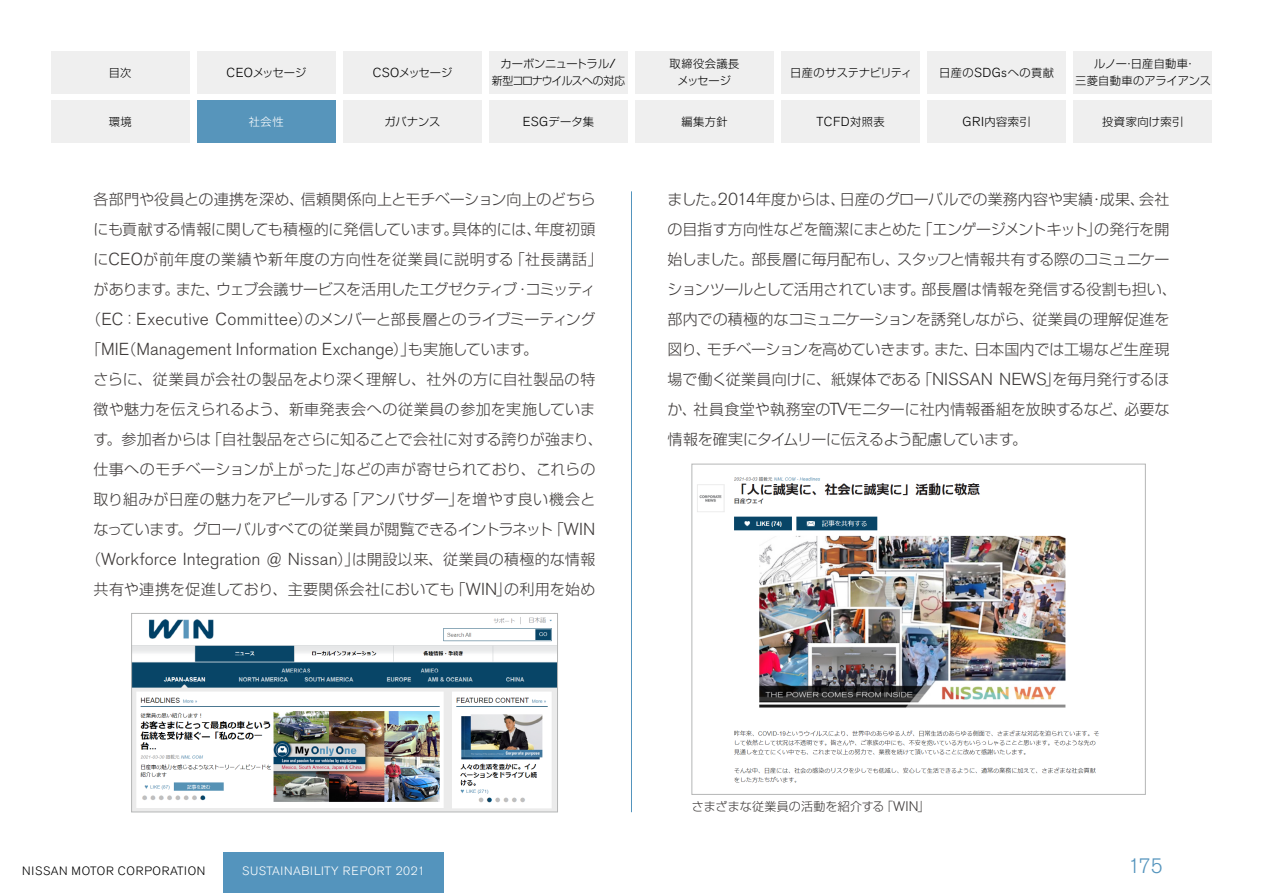
<style>
.page{position:relative;width:1263px;height:893px;background:#fff}
.page>*{position:absolute;margin:0;border:0;box-sizing:border-box;transform-origin:0 0}
.t1{font:300 20.7px "Nissan Pro";color:#5494bd}
.t2{font:300 17.25px "Nissan Pro";letter-spacing:.005em;color:#3e3a39}
.t3{font:300 17.25px "Nissan Pro";letter-spacing:.025em;color:#3e3a39}
.t4{font:300 15px/30px "Shin Go Pro";letter-spacing:-.005em;color:#3e3a39}
.t5{font:300 15px "Shin Go Pro";letter-spacing:.03em;color:#3e3a39}
.t6{font:300 15px "Shin Go Pro";letter-spacing:.015em;color:#3e3a39}
.t7{font:300 15px/30px "Shin Go Pro";letter-spacing:-.035em;color:#3e3a39}
.t8{font:300 15px "Shin Go Pro";letter-spacing:-.04em;color:#3e3a39}
.t9{font:300 15px "Shin Go Pro";letter-spacing:-.03em;color:#3e3a39}
.t10{font:300 15px "Shin Go Pro";letter-spacing:.02em;color:#3e3a39}
.t11{font:300 15px "Shin Go Pro";letter-spacing:.035em;color:#3e3a39}
.t12{font:300 13.8px "Nissan Pro";color:#3e3a39}
.t13{font:300 12.9px "Nissan Pro";color:#000}
.t14{font:300 12px "Nissan Pro";letter-spacing:.04em;color:#fff}
.t15{font:300 12px "Nissan Pro";letter-spacing:.06em;color:#000}
.t16{font:300 12px "Shin Go Pro";letter-spacing:.01em;color:#3e3a39}
.t17{font:300 11.25px "Shin Go Pro";letter-spacing:.01em;color:#000}
.t18{font:300 11.25px/16.5px "Shin Go Pro";letter-spacing:-.055em;color:#000}
.t19{font:300 11.25px/16.5px "Shin Go Pro";letter-spacing:.04em;color:#000;text-align:center}
.t20{font:300 11.25px "Shin Go Pro";color:#fff}
.s1{font-family:"Nissan Pro";font-size:12.9px}
.s2{font-family:"Nissan Pro";font-size:17.25px}
.s3{font-family:"Shin Go Pro";font-size:11.25px}
</style>
<div class="page">
<div style="left:223px;top:852px;width:220px;height:41px;background:#5494bd"></div>
<hr style="left:631px;top:191px;width:1px;height:621px;background:#5394bd">
<div style="left:51px;top:51px;width:138px;height:43px;background:#efefef"></div>
<div style="left:51px;top:100px;width:138px;height:43px;background:#efefef"></div>
<div style="left:197px;top:51px;width:138px;height:43px;background:#efefef"></div>
<div style="left:197px;top:100px;width:138px;height:43px;background:#5795bb"></div>
<div style="left:343px;top:51px;width:138px;height:43px;background:#efefef"></div>
<div style="left:343px;top:100px;width:138px;height:43px;background:#efefef"></div>
<div style="left:489px;top:51px;width:139px;height:43px;background:#efefef"></div>
<div style="left:489px;top:100px;width:139px;height:43px;background:#efefef"></div>
<div style="left:635px;top:51px;width:139px;height:43px;background:#efefef"></div>
<div style="left:635px;top:100px;width:139px;height:43px;background:#efefef"></div>
<div style="left:781px;top:51px;width:139px;height:43px;background:#efefef"></div>
<div style="left:781px;top:100px;width:139px;height:43px;background:#efefef"></div>
<div style="left:927px;top:51px;width:139px;height:43px;background:#efefef"></div>
<div style="left:1073px;top:51px;width:139px;height:43px;background:#efefef"></div>
<div style="left:927px;top:100px;width:139px;height:43px;background:#efefef"></div>
<div style="left:1073px;top:100px;width:139px;height:43px;background:#efefef"></div>
<img style="left:133px;top:617px;width:423px;height:193px">
<div style="left:131px;top:613px;width:427px;height:199px;border:1px solid #b5b6b6"></div>
<img style="left:697px;top:477px;width:402px;height:306px">
<div style="left:692px;top:464px;width:453px;height:331px;border:1px solid #b5b6b6"></div>
<p class="t17" style="left:109px;top:63px;width:24px">目次</p>
<p class="t17" style="left:109px;top:112px;width:24px">環境</p>
<p class="t17" style="left:227px;top:63px;width:81px"><span class="s1">CEO</span>メッセージ</p>
<p class="t20" style="left:249px;top:112px;width:36px">社会性</p>
<p class="t17" style="left:373px;top:63px;width:81px"><span class="s1">CSO</span>メッセージ</p>
<p class="t17" style="left:384px;top:112px;width:57px">ガバナンス</p>
<p class="t18" style="left:492px;top:54px;width:135px;text-indent:9px">カーボンニュートラル<br>新型コロナウイルスへの対応</p>
<p class="t17" style="left:523px;top:112px;width:73px"><span class="s1">ESG</span>データ集</p>
<p class="t13" style="left:610px;top:55px;width:8px">/</p>
<p class="t6" style="left:94px;top:187px;width:212px">各部門や役員との連携を深め、</p>
<p class="t4" style="left:301px;top:182px;width:296px">信頼関係向上とモチベーション向上のどちら</p>
<p class="t4" style="left:535px;top:212px;width:62px">年度初頭</p>
<p class="t4" style="left:94px;top:212px;width:449px">にも貢献する情報に関しても積極的に発信しています具体的には、</p>
<p class="t4" style="left:444px;top:212px;width:16px">。</p>
<p class="t4" style="left:510px;top:242px;width:95px">「社長講話「</p>
<p class="t5" style="left:94px;top:247px;width:422px">に<span class="s2">CEO</span>が前年度の業績や新年度の方向性を従業員に説明する</p>
<p class="t4" style="left:94px;top:272px;width:87px">があります。</p>
<p class="t4" style="left:176px;top:272px;width:46px">また、</p>
<p class="t8" style="left:216px;top:277px;width:303px">ウェブ会議サービスを活用したエグゼクティブ</p>
<p class="t4" style="left:525px;top:272px;width:71px">コミッティ</p>
<p class="t4" style="left:515px;top:272px;width:16px">・</p>
<p class="t9" style="left:305px;top:307px;width:292px">のメンバーと部長層とのライブミーティング</p>
<p class="t4" style="left:86px;top:302px;width:17px">（</p>
<p class="t4" style="left:297px;top:302px;width:16px">）</p>
<p class="t2" style="left:101px;top:307px;width:23px">EC</p>
<p class="t3" style="left:136px;top:307px;width:163px">Executive Committee</p>
<p class="t4" style="left:122px;top:302px;width:16px">：</p>
<p class="t4" style="left:86px;top:332px;width:17px">「</p>
<p class="t5" style="left:94px;top:367px;width:503px">さらに、従業員が会社の製品をより深く理解し、社外の方に自社製品の特</p>
<p class="t6" style="left:94px;top:397px;width:503px">徴や魅力を伝えられるよう、新車発表会への従業員の参加を実施していま</p>
<p class="t4" style="left:207px;top:422px;width:397px">「自社製品をさらに知ることで会社に対する誇りが強まり、</p>
<p class="t4" style="left:121px;top:332px;width:16px">（</p>
<p class="t4" style="left:393px;top:332px;width:24px">）」</p>
<p class="t4" style="left:408px;top:332px;width:132px">も実施しています。</p>
<p class="t2" style="left:101px;top:337px;width:294px">MIE Management Information Exchange</p>
<p class="t4" style="left:94px;top:422px;width:119px">す。参加者からは</p>
<p class="t4" style="left:94px;top:452px;width:256px">仕事へのモチベーションが上がった」</p>
<p class="t4" style="left:341px;top:452px;width:256px">などの声が寄せられており、これらの</p>
<p class="t4" style="left:344px;top:482px;width:120px">「アンバサダー」</p>
<p class="t4" style="left:94px;top:482px;width:256px">取り組みが日産の魅力をアピールする</p>
<p class="t11" style="left:456px;top:487px;width:140px">を増やす良い機会と</p>
<p class="t4" style="left:352px;top:512px;width:245px;text-indent:-259px">なっています。グローバルすべての従業員が閲覧できるイントラネット<br>は開設以来、従業員の積極的な情報</p>
<p class="t4" style="left:549px;top:512px;width:16px">「</p>
<p class="t2" style="left:564px;top:517px;width:33px">WIN</p>
<p class="t4" style="left:86px;top:542px;width:16px">（</p>
<p class="t4" style="left:337px;top:542px;width:24px">）」</p>
<p class="t2" style="left:101px;top:547px;width:238px">Workforce Integration @ Nissan</p>
<p class="t4" style="left:450px;top:572px;width:16px">「</p>
<p class="t10" style="left:94px;top:577px;width:363px">共有や連携を促進しており、主要関係会社においても</p>
<p class="t4" style="left:496px;top:572px;width:16px">」</p>
<p class="t4" style="left:504px;top:572px;width:93px">の利用を始め</p>
<p class="t2" style="left:466px;top:577px;width:33px">WIN</p>
<p class="t19" style="left:670px;top:54px;width:71px">取締役会議長メッセージ</p>
<p class="t17" style="left:681px;top:112px;width:48px">編集方針</p>
<p class="t17" style="left:790px;top:63px;width:123px">日産のサステナビリティ</p>
<p class="t13" style="left:816px;top:113px;width:70px">TCFD<span class="s3">対照表</span></p>
<p class="t17" style="left:939px;top:63px;width:116px">日産の<span class="s1">SDGs</span>への貢献</p>
<p class="t17" style="left:962px;top:112px;width:70px"><span class="s1">GRI</span>内容索引</p>
<p class="t17" style="left:1094px;top:55px;width:95px">ルノー日産自動車</p>
<p class="t17" style="left:1123px;top:55px;width:13px">・</p>
<p class="t17" style="left:1184px;top:55px;width:13px">・</p>
<p class="t17" style="left:1075px;top:71px;width:137px">三菱自動車のアライアンス</p>
<p class="t19" style="left:1102px;top:112px;width:83px">投資家向け索引</p>
<p class="t4" style="left:840px;top:182px;width:306px">日産のグローバルでの業務内容や実績成果、</p>
<p class="t4" style="left:756px;top:182px;width:91px">年度からは、</p>
<p class="t4" style="left:1139px;top:182px;width:32px">会社</p>
<p class="t4" style="left:668px;top:182px;width:59px">ました。</p>
<p class="t2" style="left:718px;top:187px;width:39px">2014</p>
<p class="t4" style="left:1089px;top:182px;width:16px">・</p>
<p class="t7" style="left:917px;top:212px;width:253px">「エンゲージメントキットの発行を開</p>
<p class="t4" style="left:897px;top:212px;width:274px;text-indent:-230px">の目指す方向性などを簡潔にまとめた<br>スタッフと情報共有する際のコミュニケー</p>
<p class="t4" style="left:1086px;top:212px;width:16px">」</p>
<p class="t4" style="left:751px;top:242px;width:150px">部長層に毎月配布し、</p>
<p class="t4" style="left:668px;top:242px;width:88px">始しました。</p>
<p class="t8" style="left:668px;top:277px;width:259px">ションツールとして活用されています。</p>
<p class="t4" style="left:668px;top:302px;width:503px">部内での積極的なコミュニケーションを誘発しながら、従業員の理解促進を</p>
<p class="t4" style="left:974px;top:332px;width:196px">日本国内では工場など生産現</p>
<p class="t4" style="left:921px;top:272px;width:257px">部長層は情報を発信する役割も担い、</p>
<p class="t4" style="left:707px;top:332px;width:233px">モチベーションを高めていきます。</p>
<p class="t4" style="left:934px;top:332px;width:46px">また、</p>
<p class="t4" style="left:668px;top:332px;width:45px">図り、</p>
<p class="t4" style="left:917px;top:362px;width:16px">「</p>
<p class="t9" style="left:1052px;top:367px;width:118px">を毎月発行するほ</p>
<p class="t4" style="left:668px;top:362px;width:255px">場で働く従業員向けに、紙媒体である</p>
<p class="t4" style="left:1045px;top:362px;width:16px">」</p>
<p class="t2" style="left:932px;top:367px;width:116px">NISSAN NEWS</p>
<p class="t4" style="left:694px;top:392px;width:435px">社員食堂や執務室の<span class="s2">TV</span>モニターに社内情報番組を放映するなど、</p>
<p class="t4" style="left:1124px;top:392px;width:47px">必要な</p>
<p class="t7" style="left:668px;top:392px;width:361px">か、<br>情報を確実にタイムリーに伝えるよう配慮しています。</p>
<p class="t15" style="left:22px;top:863px;width:185px">NISSAN MOTOR CORPORATION</p>
<p class="t14" style="left:242px;top:863px;width:184px">SUSTAINABILITY REPORT 2021</p>
<p class="t16" style="left:881px;top:796px;width:13px">「</p>
<p class="t16" style="left:692px;top:796px;width:194px">さまざまな従業員の活動を紹介する</p>
<p class="t16" style="left:917px;top:796px;width:13px">「</p>
<p class="t12" style="left:893px;top:797px;width:27px">WIN</p>
<h1 class="t1" style="left:1128px;top:852px;width:36px">175</h1>
</div>
